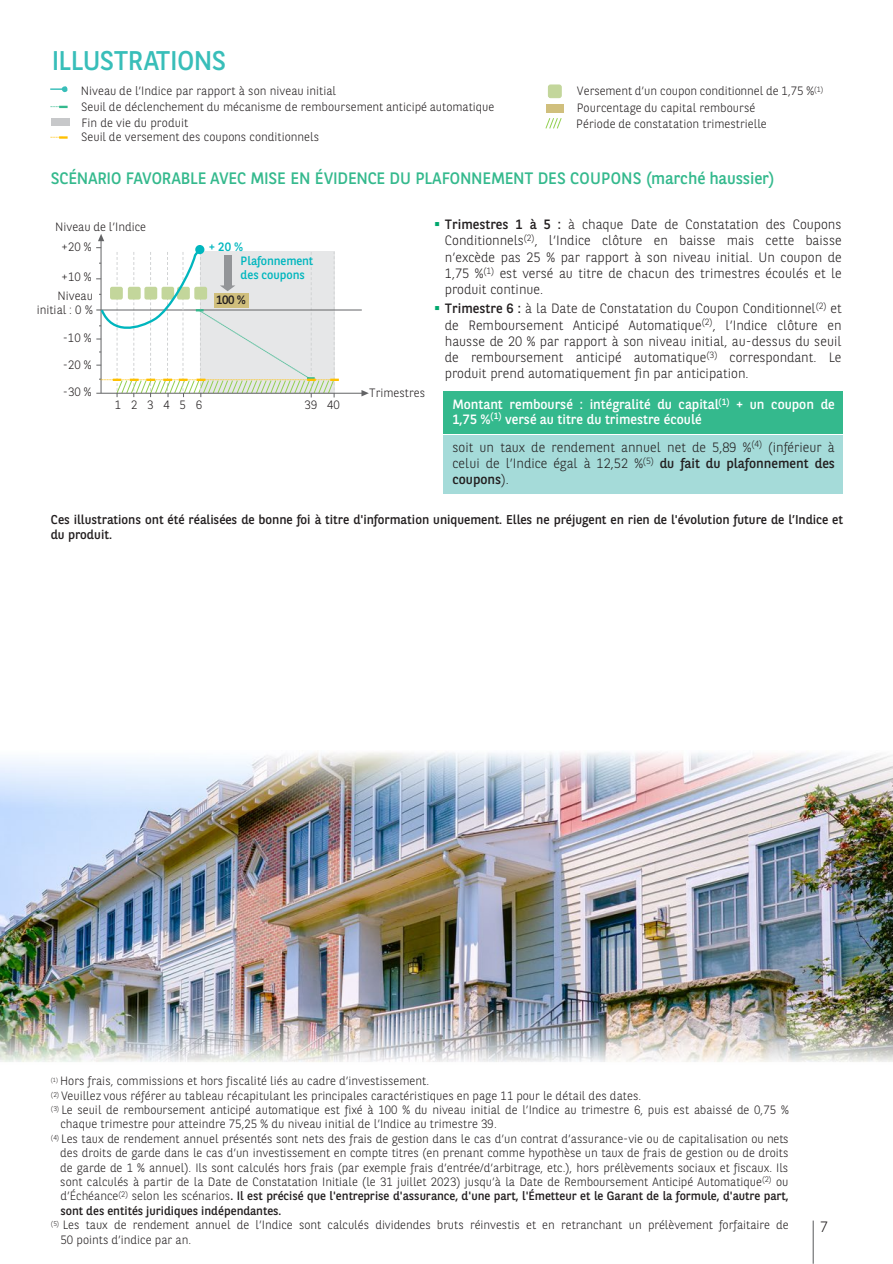
<style>
.page{position:relative;width:893px;height:1264px;background:#fff}
.page>*{position:absolute;margin:0;border:0;box-sizing:border-box;transform-origin:0 0}
.t1{font:27px "BNPP Sans";letter-spacing:-.015em;color:#38beb9}
.t2{font:16.5px "BNPP Sans";letter-spacing:-.01em;color:#34b98d}
.t3{font:300 15px "BNPP Sans";color:#231f20}
.t4{font:300 13.5px/16.2px "BNPP Sans";color:#231f20;text-align:justify}
.t5{font:13.5px/15px "BNPP Sans";color:#fff}
.t6{font:12.75px/15.3px "BNPP Sans";color:#231f20}
.t7{font:300 12px/14.4px "BNPP Sans";color:#231f20}
.t8{font:12px/14.4px "BNPP Sans";letter-spacing:-.005em;color:#00b6be}
.t9{font:12px "BNPP Sans";color:#231f20}
.s1{color:#00a76d}
.s2{font-weight:400}
</style>
<div class="page">
<hr style="left:812px;top:1220px;width:1px;height:43px;background:#636466">
<div style="left:546px;top:104px;width:17px;height:9px;background:#d0bf7d"></div>
<svg style="left:50px;top:86px;width:17px;height:6px"></svg>
<svg style="left:545px;top:118px;width:17px;height:11px"></svg>
<svg style="left:50px;top:106px;width:18px;height:2px"></svg>
<div style="left:548px;top:85px;width:13px;height:13px;background:#c3d69b;border-radius:2px"></div>
<div style="left:548px;top:84px;width:13px;height:14px;border:1px solid #c3d69b;border-radius:2px"></div>
<div style="left:51px;top:118px;width:18px;height:7px;background:#c7c8ca"></div>
<div style="left:443px;top:390px;width:399px;height:43px;background:#34b98d"></div>
<div style="left:443px;top:435px;width:399px;height:58px;background:#a5dbd9"></div>
<svg style="left:361px;top:390px;width:8px;height:6px"></svg>
<hr style="left:96px;top:309px;width:266px;height:1px;background:#636466">
<hr style="left:96px;top:393px;width:267px;height:1px;background:#636466">
<svg style="left:96px;top:234px;width:243px;height:163px"></svg>
<svg style="left:50px;top:136px;width:18px;height:3px"></svg>
<img style="left:0;top:752px;width:892px;height:310px">
<p class="t1" style="left:52px;top:44px;width:176px">ILLUSTRATIONS</p>
<p class="t7" style="left:81px;top:84px;width:257px">Niveau de l’Indice par rapport à son niveau initial</p>
<p class="t7" style="left:577px;top:84px;width:248px">Versement d’un coupon conditionnel de 1,75 %<sup>(1)</sup></p>
<p class="t7" style="left:81px;top:115px;width:108px">Fin de vie du produit</p>
<p class="t7" style="left:81px;top:99px;width:415px">Seuil de déclenchement du mécanisme de remboursement anticipé automatique</p>
<p class="t7" style="left:576px;top:99px;width:192px;line-height:16px">Pourcentage du capital remboursé<br>Période de constatation trimestrielle</p>
<p class="t7" style="left:81px;top:130px;width:239px">Seuil de versement des coupons conditionnels</p>
<p class="t2" style="left:51px;top:168px;width:724px">SCÉNARIO FAVORABLE AVEC MISE EN ÉVIDENCE DU PLAFONNEMENT DES COUPONS (marché haussier)</p>
<p class="t7" style="left:55px;top:220px;width:92px">Niveau de l’Indice</p>
<p class="t7" style="left:62px;top:240px;width:32px">+20 %</p>
<p class="t7" style="left:62px;top:269px;width:32px">+10 %</p>
<p class="t7" style="left:37px;top:288px;width:58px;text-align:right">Niveau initial : 0 %</p>
<p class="t7" style="left:63px;top:330px;width:30px">-10 %</p>
<p class="t7" style="left:63px;top:357px;width:30px">-20 %</p>
<p class="t7" style="left:63px;top:384px;width:30px">-30 %</p>
<p class="t8" style="left:209px;top:239px;width:36px">+20%</p>
<p class="t8" style="left:240px;top:253px;width:74px">Plafonnement des coupons</p>
<p class="t9" style="left:216px;top:292px;width:31px">100 %</p>
<p class="t7" style="left:115px;top:397px;width:89px">1 2 3 4 5 6</p>
<p class="t7" style="left:304px;top:397px;width:37px">39 40</p>
<p class="t7" style="left:369px;top:385px;width:57px">Trimestres</p>
<p class="t4" style="left:445px;top:216px;width:398px;text-indent:-11px"><span class="s1">▪</span> <span class="s2">Trimestres 1 à 5 :</span> à chaque Date de Constatation des Coupons Conditionnels<sup>(2)</sup>, l’Indice clôture en baisse mais cette baisse n’excède pas 25 % par rapport à son niveau initial. Un coupon de 1,75 %<sup>(1)</sup> est versé au titre de chacun des trimestres écoulés et le produit continue.</p>
<p class="t4" style="left:445px;top:300px;width:398px;text-indent:-11px"><span class="s1">▪</span> <span class="s2">Trimestre 6 :</span> à la Date de Constatation du Coupon Conditionnel<sup>(2)</sup> et de Remboursement Anticipé Automatique<sup>(2)</sup>, l’Indice clôture en hausse de 20 % par rapport à son niveau initial, au-dessus du seuil de remboursement anticipé automatique<sup>(3)</sup> correspondant. Le produit prend automatiquement fin par anticipation.</p>
<p class="t5" style="left:452px;top:396px;width:384px">Montant remboursé : intégralité du capital<sup>(1)</sup> + un coupon de<br>1,75 %<sup>(1)</sup> versé au titre du trimestre écoulé</p>
<p class="t4" style="left:452px;top:439px;width:384px">soit un taux de rendement annuel net de 5,89 %<sup>(4)</sup> (inférieur à celui de l’Indice égal à 12,52 %<sup>(5)</sup> <span class="s2">du fait du plafonnement des coupons</span>).</p>
<p class="t6" style="left:51px;top:511px;width:793px">Ces illustrations ont été réalisées de bonne foi à titre d'information uniquement. Elles ne préjugent en rien de l'évolution future de l’Indice et du produit.</p>
<p class="t7" style="left:51px;top:1073px;width:379px"><sup>(1)</sup> Hors frais, commissions et hors fiscalité liés au cadre d’investissement.</p>
<p class="t7" style="left:51px;top:1087px;width:591px"><sup>(2)</sup> Veuillez vous référer au tableau récapitulant les principales caractéristiques en page 11 pour le détail des dates.</p>
<p class="t7" style="left:60px;top:1102px;width:729px;text-indent:-9px"><sup>(3)</sup> Le seuil de remboursement anticipé automatique est fixé à 100 % du niveau initial de l’Indice au trimestre 6, puis est abaissé de 0,75 % chaque trimestre pour atteindre 75,25 % du niveau initial de l’Indice au trimestre 39.</p>
<p class="t7" style="left:60px;top:1131px;width:729px;text-align:justify;text-indent:-9px"><sup>(4)</sup> Les taux de rendement annuel présentés sont nets des frais de gestion dans le cas d’un contrat d’assurance-vie ou de capitalisation ou nets des droits de garde dans le cas d’un investissement en compte titres (en prenant comme hypothèse un taux de frais de gestion ou de droits de garde de 1 % annuel). Ils sont calculés hors frais (par exemple frais d’entrée/d’arbitrage, etc.), hors prélèvements sociaux et fiscaux. Ils sont calculés à partir de la Date de Constatation Initiale (le 31 juillet 2023) jusqu’à la Date de Remboursement Anticipé Automatique<sup>(2)</sup> ou d’Échéance<sup>(2)</sup> selon les scénarios<span class="s2">. Il est précisé que l'entreprise d'assurance, d'une part, l'Émetteur et le Garant de la formule, d'autre part, sont des entités juridiques indépendantes.</span></p>
<p class="t7" style="left:60px;top:1217px;width:729px;text-indent:-9px"><sup>(5)</sup> Les taux de rendement annuel de l’Indice sont calculés dividendes bruts réinvestis et en retranchant un prélèvement forfaitaire de<br>50 points d’indice par an.</p>
<p class="t3" style="left:820px;top:1217px;width:9px">7</p>
</div>
